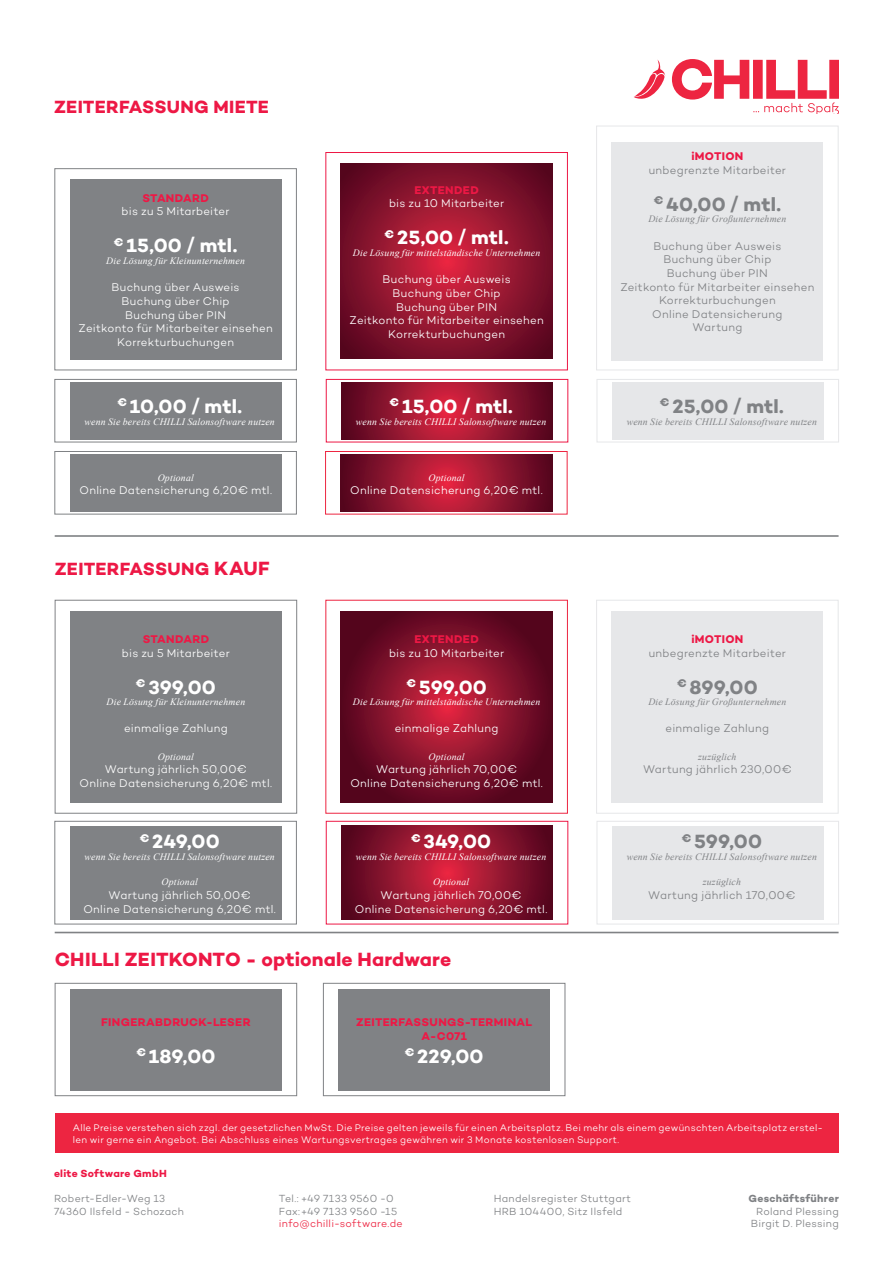
<style>
.page{position:relative;width:893px;height:1263px;background:#fff}
.page>*{position:absolute;margin:0;border:0;box-sizing:border-box;transform-origin:0 0}
.t1{font:19.5px "Campton Bold DEMO";letter-spacing:.005em;color:#fff}
.t2{font:19.5px "Campton Bold DEMO";letter-spacing:.005em;color:#808285}
.t3{font:19.5px "Campton Bold DEMO";letter-spacing:.005em;color:#ed1845}
.t4{font:18px "Campton Bold DEMO";letter-spacing:.015em;color:#ed1845}
.t5{font:11.4px/13.6px "Campton Light DEMO";letter-spacing:.025em;color:#fff;text-align:center}
.t6{font:11.4px/13.6px "Campton Light DEMO";letter-spacing:.025em;color:#808285;text-align:center}
.t7{font:11.4px/13.6px "Campton Bold DEMO";letter-spacing:.03em;color:#ed1845;text-align:center}
.t8{font:10.5px/12.6px "Campton Light DEMO";letter-spacing:.025em;color:#808285}
.t9{font:10.5px "Campton Bold DEMO";letter-spacing:.025em;color:#ed1845}
.t10{font:10.5px "Campton Bold DEMO";letter-spacing:.025em;color:#808285}
.t11{font:italic 9.75px "Times New Roman";letter-spacing:.02em;color:#fff}
.t12{font:9.75px/11.7px "Campton Light DEMO";letter-spacing:.03em;color:#fff}
.t13{font:italic 9.75px "Times New Roman";letter-spacing:.02em;color:#808285}
.s1{font-family:"DIN";font-weight:700}
.s2{font-size:19.5px}
.s3{font-family:"DIN Regular Alternate"}
.s4{color:#ed2541}
</style>
<div class="page">
<div style="left:70px;top:179px;width:211px;height:181px;background:#808285"></div>
<div style="left:54px;top:168px;width:243px;height:202px;border:1px solid #808285"></div>
<div style="left:70px;top:611px;width:212px;height:191px;background:#808285"></div>
<div style="left:70px;top:989px;width:212px;height:101px;background:#808285"></div>
<div style="left:338px;top:989px;width:212px;height:101px;background:#808285"></div>
<div style="left:55px;top:600px;width:242px;height:214px;border:1px solid #808285"></div>
<div style="left:55px;top:983px;width:242px;height:113px;border:1px solid #808285"></div>
<div style="left:323px;top:983px;width:242px;height:113px;border:1px solid #808285"></div>
<svg style="left:341px;top:611px;width:211px;height:191px;background:#7a0f28"></svg>
<div style="left:325px;top:600px;width:243px;height:214px;border:1px solid #ed2541"></div>
<div style="left:612px;top:611px;width:211px;height:191px;background:#e6e7e9"></div>
<div style="left:596px;top:600px;width:243px;height:214px;border:1px solid #e6e7e9"></div>
<svg style="left:341px;top:164px;width:211px;height:195px;background:#8c142e"></svg>
<div style="left:325px;top:152px;width:243px;height:218px;border:1px solid #ed1845"></div>
<div style="left:612px;top:142px;width:211px;height:219px;background:#e6e7e9"></div>
<div style="left:596px;top:126px;width:243px;height:244px;border:1px solid #e6e7e9"></div>
<div style="left:70px;top:454px;width:211px;height:57px;background:#808285"></div>
<div style="left:70px;top:382px;width:211px;height:57px;background:#808285"></div>
<div style="left:70px;top:826px;width:211px;height:93px;background:#808285"></div>
<svg style="left:341px;top:382px;width:212px;height:57px;background:#93152f"></svg>
<svg style="left:341px;top:826px;width:212px;height:93px;background:#8d142d"></svg>
<div style="left:612px;top:382px;width:211px;height:57px;background:#e6e7e9"></div>
<div style="left:612px;top:826px;width:211px;height:93px;background:#e6e7e9"></div>
<div style="left:54px;top:451px;width:243px;height:63px;border:1px solid #808285"></div>
<div style="left:54px;top:379px;width:243px;height:63px;border:1px solid #808285"></div>
<div style="left:54px;top:821px;width:243px;height:103px;border:1px solid #808285"></div>
<div style="left:326px;top:379px;width:242px;height:63px;border:1px solid #ed1845"></div>
<div style="left:326px;top:821px;width:242px;height:103px;border:1px solid #ed1845"></div>
<div style="left:597px;top:379px;width:242px;height:63px;border:1px solid #e6e7e9"></div>
<div style="left:597px;top:821px;width:242px;height:103px;border:1px solid #e6e7e9"></div>
<svg style="left:341px;top:454px;width:211px;height:57px;background:#93152f"></svg>
<div style="left:325px;top:451px;width:243px;height:63px;border:1px solid #ed2541"></div>
<hr style="left:55px;top:535px;width:784px;height:2px;background:#808285">
<hr style="left:55px;top:932px;width:784px;height:1px;background:#808285">
<svg style="left:634px;top:60px;width:31px;height:39px"></svg>
<svg style="left:672px;top:59px;width:167px;height:55px"></svg>
<div style="left:55px;top:1113px;width:784px;height:39px;background:#ed2541"></div>
<h2 class="t4" style="left:54px;top:96px;width:216px">ZEITERFASSUNG MIETE</h2>
<p class="t7" style="left:142px;top:191px;width:68px">STANDARD</p>
<p class="t5" style="left:122px;top:205px;width:109px">bis zu 5 Mitarbeiter</p>
<h1 class="t1" style="left:114px;top:234px;width:125px"><sup>€</sup> 15,00 <span class="s1">/</span> mtl.</h1>
<p class="t11" style="left:106px;top:254px;width:140px">Die Lösung für Kleinunternehmen</p>
<p class="t5" style="left:79px;top:281px;width:196px">Buchung über Ausweis<br>Buchung über Chip<br>Buchung über PIN<br>Zeitkonto für Mitarbeiter einsehen<br>Korrekturbuchungen</p>
<h1 class="t1" style="left:117px;top:395px;width:126px"><sup>€</sup> 10,00 <span class="s1">/</span> mtl.</h1>
<p class="t11" style="left:85px;top:415px;width:192px">wenn Sie bereits CHILLI Salonsoftware nutzen</p>
<p class="t11" style="left:158px;top:470px;width:38px">Optional</p>
<p class="t5" style="left:79px;top:484px;width:194px">Online Datensicherung 6,20€ mtl.</p>
<h2 class="t4" style="left:55px;top:559px;width:216px">ZEITERFASSUNG <span class="s2">KAUF</span></h2>
<p class="t7" style="left:143px;top:632px;width:68px">STANDARD</p>
<p class="t5" style="left:122px;top:646px;width:109px">bis zu 5 Mitarbeiter</p>
<h1 class="t1" style="left:136px;top:676px;width:81px"><sup>€</sup> 399,00</h1>
<p class="t11" style="left:107px;top:695px;width:140px">Die Lösung für Kleinunternehmen</p>
<p class="t5" style="left:124px;top:722px;width:105px">einmalige Zahlung</p>
<p class="t11" style="left:158px;top:750px;width:38px">Optional</p>
<p class="t5" style="left:80px;top:763px;width:194px">Wartung jährlich 50,00€<br>Online Datensicherung 6,20€ mtl.</p>
<h1 class="t1" style="left:140px;top:830px;width:81px"><sup>€</sup> 249,00</h1>
<p class="t11" style="left:85px;top:850px;width:192px">wenn Sie bereits CHILLI Salonsoftware nutzen</p>
<p class="t11" style="left:162px;top:875px;width:38px">Optional</p>
<p class="t5" style="left:83px;top:889px;width:194px">Wartung jährlich 50,00€<br>Online Datensicherung 6,20€ mtl.</p>
<p class="t7" style="left:414px;top:183px;width:66px">EXTENDED</p>
<p class="t5" style="left:389px;top:197px;width:117px">bis zu 10 Mitarbeiter</p>
<h1 class="t1" style="left:385px;top:226px;width:125px"><sup>€</sup> 25,00 <span class="s1">/</span> mtl.</h1>
<p class="t11" style="left:353px;top:246px;width:189px">Die Lösung für mittelständische Unternehmen</p>
<p class="t5" style="left:350px;top:273px;width:196px">Buchung über Ausweis<br>Buchung über Chip<br>Buchung über PIN<br>Zeitkonto für Mitarbeiter einsehen<br>Korrekturbuchungen</p>
<h1 class="t1" style="left:389px;top:395px;width:125px"><sup>€</sup> 15,00 <span class="s1">/</span> mtl.</h1>
<p class="t11" style="left:356px;top:415px;width:192px">wenn Sie bereits CHILLI Salonsoftware nutzen</p>
<p class="t11" style="left:428px;top:470px;width:38px">Optional</p>
<p class="t5" style="left:350px;top:484px;width:194px">Online Datensicherung 6,20€ mtl.</p>
<p class="t7" style="left:414px;top:632px;width:66px">EXTENDED</p>
<p class="t5" style="left:389px;top:646px;width:117px">bis zu 10 Mitarbeiter</p>
<h1 class="t1" style="left:406px;top:676px;width:82px"><sup>€</sup> 599,00</h1>
<p class="t11" style="left:353px;top:695px;width:189px">Die Lösung für mittelständische Unternehmen</p>
<p class="t5" style="left:395px;top:722px;width:105px">einmalige Zahlung</p>
<p class="t11" style="left:429px;top:750px;width:38px">Optional</p>
<p class="t5" style="left:350px;top:763px;width:194px">Wartung jährlich 70,00€<br>Online Datensicherung 6,20€ mtl.</p>
<h1 class="t1" style="left:411px;top:830px;width:82px"><sup>€</sup> 349,00</h1>
<p class="t11" style="left:356px;top:850px;width:192px">wenn Sie bereits CHILLI Salonsoftware nutzen</p>
<p class="t11" style="left:433px;top:875px;width:38px">Optional</p>
<p class="t5" style="left:355px;top:889px;width:194px">Wartung jährlich 70,00€<br>Online Datensicherung 6,20€ mtl.</p>
<h1 class="t3" style="left:55px;top:948px;width:398px">CHILLI ZEITKONTO - optionale Hardware</h1>
<p class="t7" style="left:101px;top:1015px;width:151px">FINGERABDRUCK-LESER</p>
<h1 class="t1" style="left:136px;top:1045px;width:81px"><sup>€</sup> 189,00</h1>
<p class="t7" style="left:356px;top:1015px;width:177px">ZEITERFASSUNGS-TERMINAL<br>A-C071</p>
<h1 class="t1" style="left:405px;top:1045px;width:80px"><sup>€</sup> 229,00</h1>
<p class="t7" style="left:691px;top:149px;width:54px">iMOTION</p>
<p class="t6" style="left:649px;top:163px;width:139px">unbegrenzte Mitarbeiter</p>
<h1 class="t2" style="left:654px;top:193px;width:129px"><sup>€</sup> 40,00 <span class="s1">/</span> mtl.</h1>
<p class="t13" style="left:648px;top:212px;width:140px">Die Lösung für Großunternehmen</p>
<p class="t6" style="left:620px;top:239px;width:196px">Buchung über Ausweis<br>Buchung über Chip<br>Buchung über PIN<br>Zeitkonto für Mitarbeiter einsehen<br>Korrekturbuchungen<br>Online Datensicherung<br>Wartung</p>
<h1 class="t2" style="left:660px;top:395px;width:125px"><sup>€</sup> 25,00 <span class="s1">/</span> mtl.</h1>
<p class="t13" style="left:627px;top:415px;width:192px">wenn Sie bereits CHILLI Salonsoftware nutzen</p>
<p class="t7" style="left:691px;top:632px;width:54px">iMOTION</p>
<p class="t6" style="left:649px;top:646px;width:139px">unbegrenzte Mitarbeiter</p>
<h1 class="t2" style="left:677px;top:676px;width:82px"><sup>€</sup> 899,00</h1>
<p class="t13" style="left:648px;top:695px;width:140px">Die Lösung für Großunternehmen</p>
<p class="t6" style="left:665px;top:722px;width:105px">einmalige Zahlung</p>
<p class="t13" style="left:698px;top:750px;width:40px">zuzüglich</p>
<p class="t6" style="left:643px;top:763px;width:150px">Wartung jährlich 230,00€</p>
<h1 class="t2" style="left:682px;top:830px;width:82px"><sup>€</sup> 599,00</h1>
<p class="t13" style="left:627px;top:850px;width:192px">wenn Sie bereits CHILLI Salonsoftware nutzen</p>
<p class="t13" style="left:703px;top:875px;width:40px">zuzüglich</p>
<p class="t6" style="left:648px;top:889px;width:149px">Wartung jährlich 170,00€</p>
<p class="t12" style="left:73px;top:1122px;width:752px">Alle Preise verstehen sich zzgl. der gesetzlichen MwSt. Die Preise gelten jeweils für einen Arbeitsplatz. Bei mehr als einem gewünschten Arbeitsplatz erstel&shy;len wir gerne ein Angebot. Bei Abschluss eines Wartungsvertrages gewähren wir 3 Monate kostenlosen Support.</p>
<p class="t9" style="left:54px;top:1167px;width:114px">elite Software GmbH</p>
<p class="t8" style="left:54px;top:1192px;width:132px">Robert-Edler-Weg 13<br>74360 Ilsfeld - Schozach</p>
<p class="t8" style="left:494px;top:1192px;width:139px">Handelsregister Stuttgart<br>HRB 104400, Sitz Ilsfeld</p>
<p class="t10" style="left:748px;top:1192px;width:92px">Geschäftsführer</p>
<p class="t8" style="left:279px;top:1192px;width:125px">Tel.: <span class="s3">+</span>49 7133 9560 -0<br>Fax:<span class="s3">+</span>49 7133 9560 -15 <span class="s4">info@chilli-software.de</span></p>
<p class="t8" style="left:751px;top:1205px;width:90px;text-align:center">Roland Plessing<br>Birgit D. Plessing</p>
</div>
